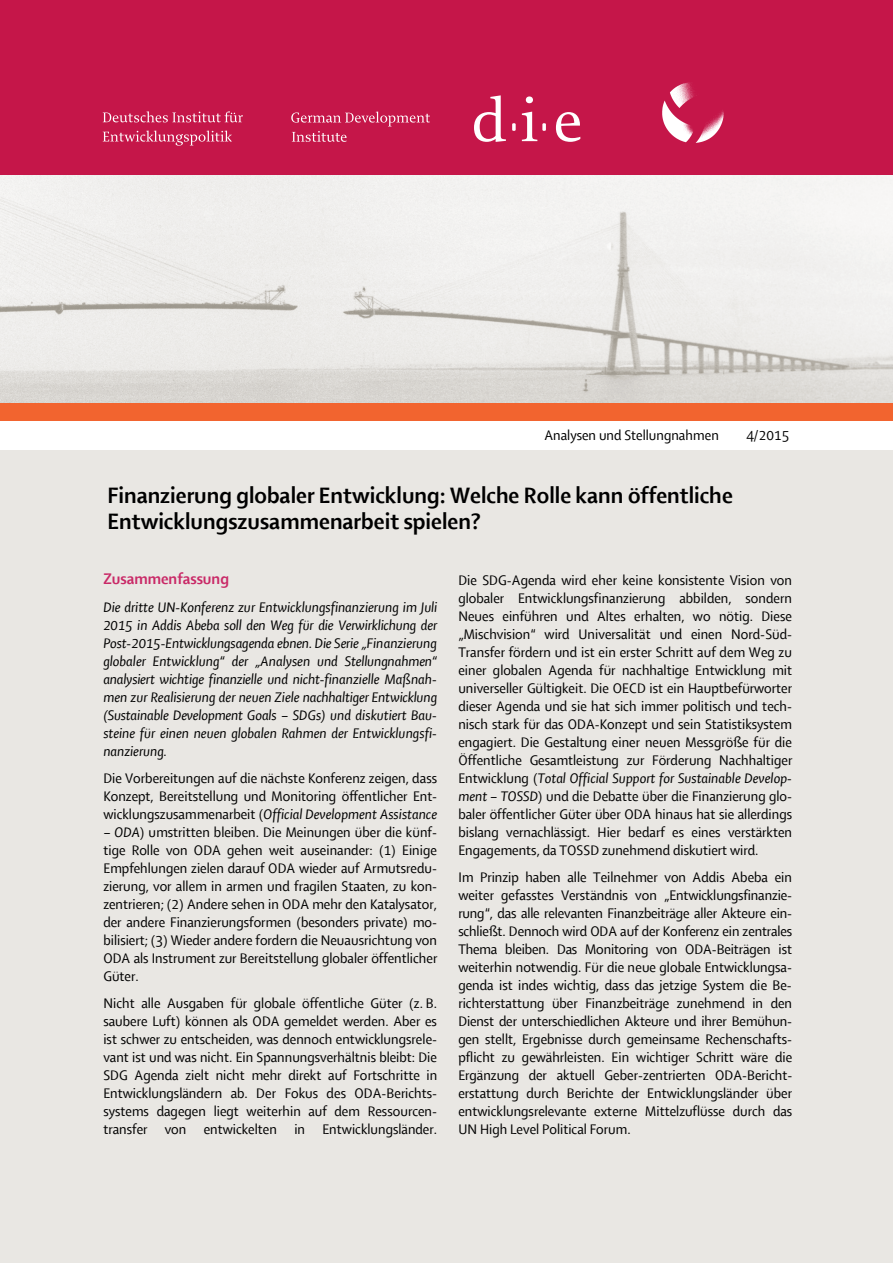
<style>
.page{position:relative;width:893px;height:1263px;background:#fff}
.page>*{position:absolute;margin:0;border:0;box-sizing:border-box;transform-origin:0 0}
.t1{font:700 24px/26.1px "Shaker R";color:#000}
.t2{font:700 16.5px "Shaker R";color:#c92967}
.t3{font:15px/18px "Shaker R";color:#000;text-align:justify}
.t4{font:italic 15px/18px "Shaker R";color:#000;text-align:justify}
.s1{font-style:italic}
</style>
<div class="page">
<img style="left:0;top:174px;width:893px;height:230px">
<div style="left:0;top:451px;width:893px;height:812px;background:#e9e7e3"></div>
<div style="left:0;top:0;width:893px;height:174px;background:#c51649"></div>
<svg style="left:512px;top:123px;width:4px;height:8px"></svg>
<svg style="left:474px;top:95px;width:32px;height:47px"></svg>
<svg style="left:522px;top:96px;width:24px;height:45px"></svg>
<svg style="left:556px;top:112px;width:24px;height:30px"></svg>
<svg style="left:103px;top:111px;width:140px;height:11px"></svg>
<svg style="left:103px;top:131px;width:129px;height:15px"></svg>
<svg style="left:291px;top:112px;width:139px;height:30px"></svg>
<img style="left:663px;top:83px;width:60px;height:60px">
<div style="left:0;top:404px;width:893px;height:17px;background:#f2642f"></div>
<p class="t3" style="left:544px;top:427px;width:176px">Analysen und Stellungnahmen</p>
<p class="t3" style="left:746px;top:427px;width:44px">4/2015</p>
<h1 class="t1" style="left:108px;top:484px;width:627px">Finanzierung globaler Entwicklung: Welche Rolle kann öffentliche<br>Entwicklungszusammenarbeit spielen?</h1>
<p class="t2" style="left:103px;top:573px;width:127px">Zusammenfassung</p>
<p class="t4" style="left:103px;top:599px;width:335px">Die dritte UN-Konferenz zur Entwicklungsfinanzierung im Juli 2015 in Addis Abeba soll den Weg für die Verwirklichung der Post-2015-Entwicklungsagenda ebnen. Die Serie „Finanzierung globaler Entwicklung“ der „Analysen und Stellungnahmen“ analysiert wichtige finanzielle und nicht-finanzielle Maßnah&shy;men zur Realisierung der neuen Ziele nachhaltiger Entwicklung (Sustainable Development Goals – SDGs) und diskutiert Bau&shy;steine für einen neuen globalen Rahmen der Entwicklungsfi&shy;nanzierung.</p>
<p class="t3" style="left:103px;top:770px;width:335px">Die Vorbereitungen auf die nächste Konferenz zeigen, dass Konzept, Bereitstellung und Monitoring öffentlicher Ent&shy;wicklungszusammenarbeit (<span class="s1">Official Development Assistance</span></p>
<p class="t3" style="left:103px;top:824px;width:335px"><span class="s1">– ODA</span>) umstritten bleiben. Die Meinungen über die künf&shy;tige Rolle von ODA gehen weit auseinander: (1) Einige Empfehlungen zielen darauf ODA wieder auf Armutsredu&shy;zierung, vor allem in armen und fragilen Staaten, zu kon&shy;zentrieren; (2) Andere sehen in ODA mehr den Katalysator, der andere Finanzierungsformen (besonders private) mo&shy;bilisiert; (3) Wieder andere fordern die Neuausrichtung von ODA als Instrument zur Bereitstellung globaler öffentlicher Güter.</p>
<p class="t3" style="left:103px;top:995px;width:335px">Nicht alle Ausgaben für globale öffentliche Güter (z. B. saubere Luft) können als ODA gemeldet werden. Aber es ist schwer zu entscheiden, was dennoch entwicklungsrele&shy;vant ist und was nicht. Ein Spannungsverhältnis bleibt: Die SDG Agenda zielt nicht mehr direkt auf Fortschritte in Entwicklungsländern ab. Der Fokus des ODA-Berichts&shy;systems dagegen liegt weiterhin auf dem Ressourcen&shy;transfer von entwickelten in Entwicklungsländer.</p>
<p class="t3" style="left:458px;top:572px;width:335px">Die SDG-Agenda wird eher keine konsistente Vision von globaler Entwicklungsfinanzierung abbilden, sondern Neues einführen und Altes erhalten, wo nötig. Diese „Mischvision“ wird Universalität und einen Nord-Süd-Transfer fördern und ist ein erster Schritt auf dem Weg zu einer globalen Agenda für nachhaltige Entwicklung mit universeller Gültigkeit. Die OECD ist ein Hauptbefürworter dieser Agenda und sie hat sich immer politisch und tech&shy;nisch stark für das ODA-Konzept und sein Statistiksystem engagiert. Die Gestaltung einer neuen Messgröße für die Öffentliche Gesamtleistung zur Förderung Nachhaltiger Entwicklung (<span class="s1">Total Official Support for Sustainable Develop&shy;ment – TOSSD</span>) und die Debatte über die Finanzierung glo&shy;baler öffentlicher Güter über ODA hinaus hat sie allerdings bislang vernachlässigt. Hier bedarf es eines verstärkten Engagements, da TOSSD zunehmend diskutiert wird.</p>
<p class="t3" style="left:458px;top:869px;width:336px">Im Prinzip haben alle Teilnehmer von Addis Abeba ein weiter gefasstes Verständnis von „Entwicklungsfinanzie&shy;rung“, das alle relevanten Finanzbeiträge aller Akteure ein&shy;schließt. Dennoch wird ODA auf der Konferenz ein zentrales Thema bleiben. Das Monitoring von ODA-Beiträgen ist weiterhin notwendig. Für die neue globale Entwicklungsa&shy;genda ist indes wichtig, dass das jetzige System die Be&shy;richterstattung über Finanzbeiträge zunehmend in den Dienst der unterschiedlichen Akteure und ihrer Bemühun&shy;gen stellt, Ergebnisse durch gemeinsame Rechenschafts&shy;pflicht zu gewährleisten. Ein wichtiger Schritt wäre die Ergänzung der aktuell Geber-zentrierten ODA-Bericht&shy;erstattung durch Berichte der Entwicklungsländer über entwicklungsrelevante externe Mittelzuflüsse durch das UN High Level Political Forum.</p>
</div>
